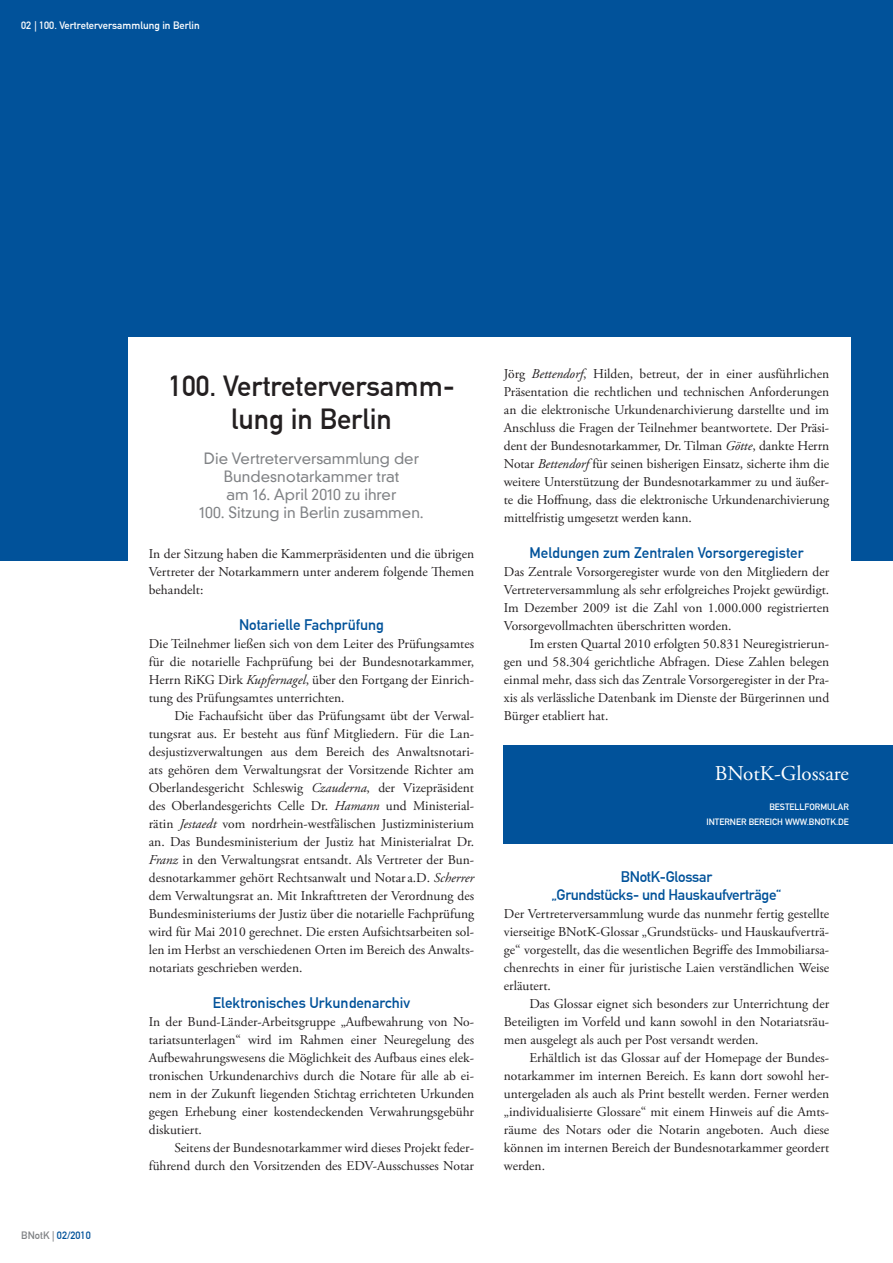
<style>
.page{position:relative;width:893px;height:1263px;background:#fff}
.page>*{position:absolute;margin:0;border:0;box-sizing:border-box;transform-origin:0 0}
.t1{font:28.5px/33px "DIN Mittelschrift LT";color:#231f20;text-align:center}
.t2{font:21px "Adobe Garamond Pro";color:#fff}
.t3{font:300 15px/18px "DIN Neuzeit Grotesk LT";color:#808285;text-align:center}
.t4{font:15px "DIN Mittelschrift LT";color:#01529a}
.t5{font:15px/18px "DIN Mittelschrift LT";letter-spacing:-.02em;color:#01529a;text-align:center}
.t6{font:13.5px/18px "Adobe Garamond Pro";color:#231f20;text-align:justify}
.t7{font:10.5px "DIN Mittelschrift LT";color:#fff}
.t8{font:10.5px "DIN Mittelschrift LT";color:#01529a}
.t9{font:9px/15px "DIN Mittelschrift LT";color:#fff;text-align:right}
.s1{color:#808285}
.s2{font-style:italic}
</style>
<div class="page">
<div style="left:0;top:0;width:893px;height:561px;background:#01529a"></div>
<div style="left:128px;top:337px;width:722px;height:268px;background:#fff"></div>
<div style="left:504px;top:746px;width:389px;height:98px;background:#01529a"></div>
<p class="t7" style="left:21px;top:19px;width:180px">02 | 100. Vertreterversammlung in Berlin</p>
<p class="t8" style="left:21px;top:1229px;width:71px"><span class="s1">BNotK |</span> 02/2010</p>
<h1 class="t1" style="left:168px;top:370px;width:288px">100. Vertreterversamm&shy;lung in Berlin</h1>
<p class="t3" style="left:199px;top:450px;width:226px">Die Vertreterversammlung der<br>Bundesnotarkammer trat<br>am 16. April 2010 zu ihrer<br>100. Sitzung in Berlin zusammen.</p>
<p class="t6" style="left:149px;top:545px;width:327px">In der Sitzung haben die Kammerpräsidenten und die übrigen Vertreter der Notarkammern unter anderem folgende Themen behandelt:</p>
<p class="t4" style="left:239px;top:616px;width:146px">Notarielle Fachprüfung</p>
<p class="t6" style="left:149px;top:635px;width:327px">Die Teilnehmer ließen sich von dem Leiter des Prüfungsamtes für die notarielle Fachprüfung bei der Bundesnotarkammer, Herrn RiKG Dirk <span class="s2">Kupfernagel</span>, über den Fortgang der Einrich&shy;tung des Prüfungsamtes unterrichten.</p>
<p class="t6" style="left:149px;top:707px;width:327px;text-indent:26px">Die Fachaufsicht über das Prüfungsamt übt der Verwal&shy;tungsrat aus. Er besteht aus fünf Mitgliedern. Für die Lan&shy;desjustizverwaltungen aus dem Bereich des Anwaltsnotari&shy;ats gehören dem Verwaltungsrat der Vorsitzende Richter am Oberlandesgericht Schleswig <span class="s2">Czauderna</span>, der Vizepräsident des Oberlandesgerichts Celle Dr. <span class="s2">Hamann</span> und Ministerial&shy;rätin <span class="s2">Jestaedt</span> vom nordrhein-westfälischen Justizministerium an. Das Bundesministerium der Justiz hat Ministerialrat Dr.<br><span class="s2">Franz</span> in den Verwaltungsrat entsandt. Als Vertreter der Bun&shy;desnotarkammer gehört Rechtsanwalt und Notar a.D. <span class="s2">Scherrer </span>dem Verwaltungsrat an. Mit Inkrafttreten der Verordnung des Bundesministeriums der Justiz über die notarielle Fachprüfung wird für Mai 2010 gerechnet. Die ersten Aufsichtsarbeiten sol&shy;len im Herbst an verschiedenen Orten im Bereich des Anwalts&shy;notariats geschrieben werden.</p>
<p class="t4" style="left:213px;top:994px;width:199px">Elektronisches Urkundenarchiv</p>
<p class="t6" style="left:149px;top:1013px;width:327px">In der Bund-Länder-Arbeitsgruppe „Aufbewahrung von No&shy;tariatsunterlagen“ wird im Rahmen einer Neuregelung des Aufbewahrungswesens die Möglichkeit des Aufbaus eines elek&shy;tronischen Urkundenarchivs durch die Notare für alle ab ei&shy;nem in der Zukunft liegenden Stichtag errichteten Urkunden gegen Erhebung einer kostendeckenden Verwahrungsgebühr diskutiert.</p>
<p class="t6" style="left:149px;top:1139px;width:327px;text-align:right">Seitens der Bundesnotarkammer wird dieses Projekt feder&shy;führend durch den Vorsitzenden des EDV-Ausschusses Notar</p>
<p class="t6" style="left:504px;top:365px;width:327px">Jörg <span class="s2">Bettendorf</span>, Hilden, betreut, der in einer ausführlichen Präsentation die rechtlichen und technischen Anforderungen an die elektronische Urkundenarchivierung darstellte und im Anschluss die Fragen der Teilnehmer beantwortete. Der Präsi&shy;dent der Bundesnotarkammer, Dr. Tilman <span class="s2">Götte</span>, dankte Herrn Notar <span class="s2">Bettendorf</span> für seinen bisherigen Einsatz, sicherte ihm die weitere Unterstützung der Bundesnotarkammer zu und äußer&shy;te die Hoffnung, dass die elektronische Urkundenarchivierung mittelfristig umgesetzt werden kann.</p>
<p class="t4" style="left:529px;top:544px;width:276px">Meldungen zum Zentralen Vorsorgeregister</p>
<p class="t6" style="left:504px;top:563px;width:327px">Das Zentrale Vorsorgeregister wurde von den Mitgliedern der Vertreterversammlung als sehr erfolgreiches Projekt gewürdigt.<br>Im Dezember 2009 ist die Zahl von 1.000.000 registrierten Vorsorgevollmachten überschritten worden.</p>
<p class="t6" style="left:504px;top:635px;width:327px;text-indent:26px">Im ersten Quartal 2010 erfolgten 50.831 Neuregistrierun&shy;gen und 58.304 gerichtliche Abfragen. Diese Zahlen belegen einmal mehr, dass sich das Zentrale Vorsorgeregister in der Pra&shy;xis als verlässliche Datenbank im Dienste der Bürgerinnen und Bürger etabliert hat.</p>
<h2 class="t2" style="left:715px;top:760px;width:136px">BNotK-Glossare</h2>
<p class="t9" style="left:706px;top:799px;width:144px">BESTELLFORMULAR<br>INTERNER BEREICH WWW.BNOTK.DE</p>
<p class="t5" style="left:552px;top:868px;width:231px">BNotK-Glossar<br>„Grundstücks- und Hauskaufverträge“</p>
<p class="t6" style="left:504px;top:905px;width:327px">Der Vertreterversammlung wurde das nunmehr fertig gestellte vierseitige BNotK-Glossar „Grundstücks- und Hauskaufverträ&shy;ge“ vorgestellt, das die wesentlichen Begriffe des Immobiliarsa&shy;chenrechts in einer für juristische Laien verständlichen Weise erläutert.</p>
<p class="t6" style="left:504px;top:995px;width:327px;text-indent:26px">Das Glossar eignet sich besonders zur Unterrichtung der Beteiligten im Vorfeld und kann sowohl in den Notariatsräu&shy;men ausgelegt als auch per Post versandt werden.</p>
<p class="t6" style="left:504px;top:1049px;width:327px;text-indent:26px">Erhältlich ist das Glossar auf der Homepage der Bundes&shy;notarkammer im internen Bereich. Es kann dort sowohl her&shy;untergeladen als auch als Print bestellt werden. Ferner werden „individualisierte Glossare“ mit einem Hinweis auf die Amts&shy;räume des Notars oder die Notarin angeboten. Auch diese können im internen Bereich der Bundesnotarkammer geordert werden.</p>
</div>
